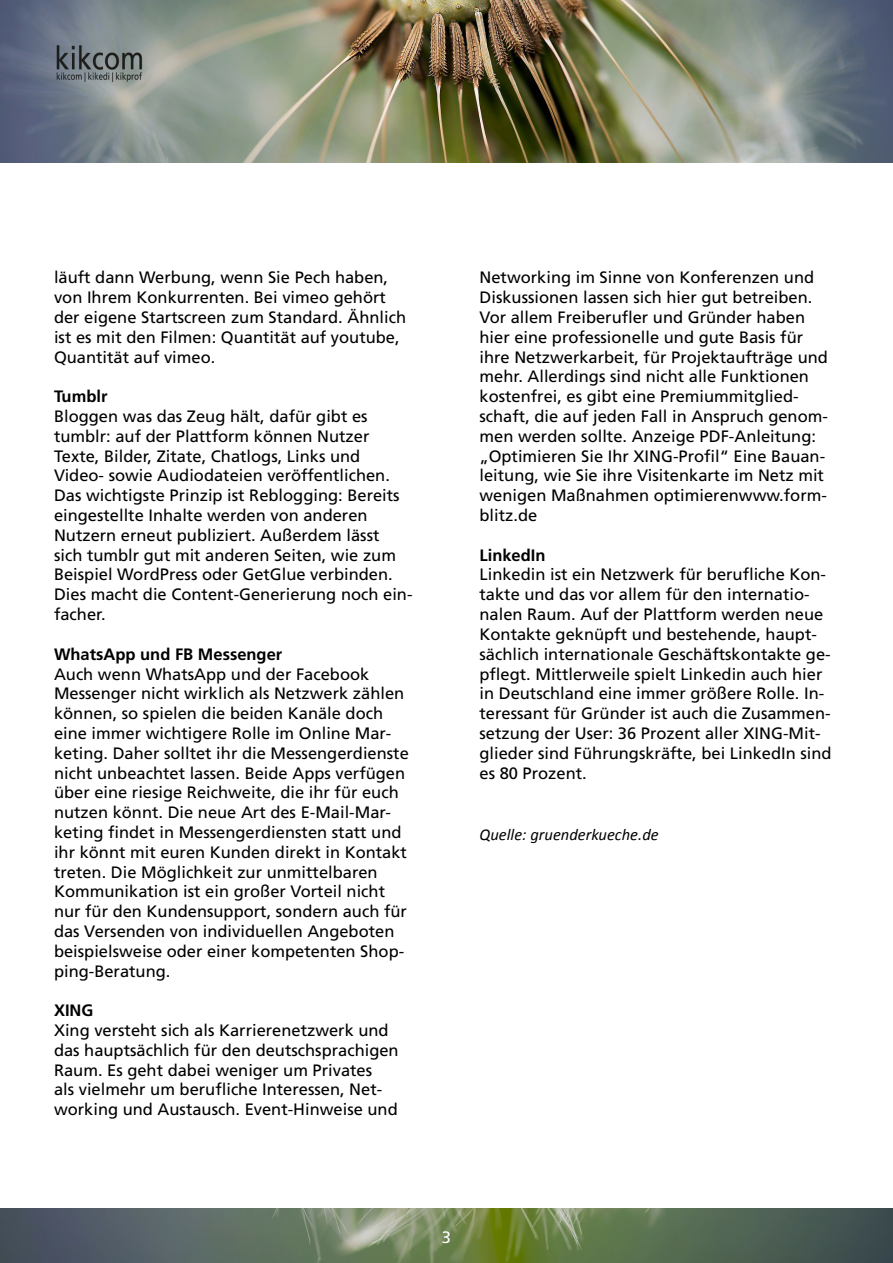
<style>
.page{position:relative;width:893px;height:1263px;background:#fff}
.page>*{position:absolute;margin:0;border:0;box-sizing:border-box;transform-origin:0 0}
.t1{font:16.5px/19.8px "Frutiger";color:#000}
.t2{font:700 16.5px "Frutiger";color:#000}
.t3{font:italic 16.5px "Calibri";color:#000}
.t4{font:16.5px "Frutiger";color:#fff}
</style>
<div class="page">
<img style="left:0;top:0;width:893px;height:162px">
<img style="left:0;top:1209px;width:893px;height:54px">
<img style="left:54px;top:43px;width:90px;height:38px">
<p class="t1" style="left:54px;top:268px;width:354px">läuft dann Werbung, wenn Sie Pech haben, von Ihrem Konkurrenten. Bei vimeo gehört der eigene Startscreen zum Standard. Ähnlich ist es mit den Filmen: Quantität auf youtube, Quantität auf vimeo.</p>
<p class="t2" style="left:54px;top:387px;width:55px">Tumblr</p>
<p class="t1" style="left:54px;top:406px;width:360px">Bloggen was das Zeug hält, dafür gibt es tumblr: auf der Plattform können Nutzer Texte, Bilder, Zitate, Chatlogs, Links und Video- sowie Audiodateien veröffentlichen.<br>Das wichtigste Prinzip ist Reblogging: Bereits eingestellte Inhalte werden von anderen Nutzern erneut publiziert. Außerdem lässt<br>sich tumblr gut mit anderen Seiten, wie zum Beispiel WordPress oder GetGlue verbinden.<br>Dies macht die Content-Generierung noch ein&shy;facher.</p>
<p class="t2" style="left:54px;top:644px;width:230px">WhatsApp und FB Messenger</p>
<p class="t1" style="left:54px;top:664px;width:356px">Auch wenn WhatsApp und der Facebook Messenger nicht wirklich als Netzwerk zählen können, so spielen die beiden Kanäle doch eine immer wichtigere Rolle im Online Mar&shy;keting. Daher solltet ihr die Messengerdienste nicht unbeachtet lassen. Beide Apps verfügen über eine riesige Reichweite, die ihr für euch nutzen könnt. Die neue Art des E-Mail-Mar&shy;keting findet in Messengerdiensten statt und ihr könnt mit euren Kunden direkt in Kontakt treten. Die Möglichkeit zur unmittelbaren Kommunikation ist ein großer Vorteil nicht nur für den Kundensupport, sondern auch für das Versenden von individuellen Angeboten beispielsweise oder einer kompetenten Shop&shy;ping-Beratung.</p>
<p class="t2" style="left:54px;top:1001px;width:41px">XING</p>
<p class="t1" style="left:54px;top:1020px;width:346px">Xing versteht sich als Karrierenetzwerk und das hauptsächlich für den deutschsprachigen Raum. Es geht dabei weniger um Privates<br>als vielmehr um berufliche Interessen, Net&shy;working und Austausch. Event-Hinweise und</p>
<p class="t1" style="left:479px;top:268px;width:350px">Networking im Sinne von Konferenzen und Diskussionen lassen sich hier gut betreiben.<br>Vor allem Freiberufler und Gründer haben hier eine professionelle und gute Basis für ihre Netzwerkarbeit, für Projektaufträge und mehr. Allerdings sind nicht alle Funktionen kostenfrei, es gibt eine Premiummitglied&shy;schaft, die auf jeden Fall in Anspruch genom&shy;men werden sollte. Anzeige PDF-Anleitung: „Optimieren Sie Ihr XING-Profil“ Eine Bauan&shy;leitung, wie Sie ihre Visitenkarte im Netz mit wenigen Maßnahmen optimierenwww.form&shy;blitz.de</p>
<p class="t2" style="left:479px;top:545px;width:68px">LinkedIn</p>
<p class="t1" style="left:479px;top:565px;width:354px">Linkedin ist ein Netzwerk für berufliche Kon&shy;takte und das vor allem für den internatio&shy;nalen Raum. Auf der Plattform werden neue Kontakte geknüpft und bestehende, haupt&shy;sächlich internationale Geschäftskontakte ge&shy;pflegt. Mittlerweile spielt Linkedin auch hier in Deutschland eine immer größere Rolle. In&shy;teressant für Gründer ist auch die Zusammen&shy;setzung der User: 36 Prozent aller XING-Mit&shy;glieder sind Führungskräfte, bei LinkedIn sind es 80 Prozent.</p>
<p class="t3" style="left:479px;top:823px;width:181px">Quelle: gruenderkueche.de</p>
<p class="t4" style="left:442px;top:1227px;width:11px">3</p>
</div>
